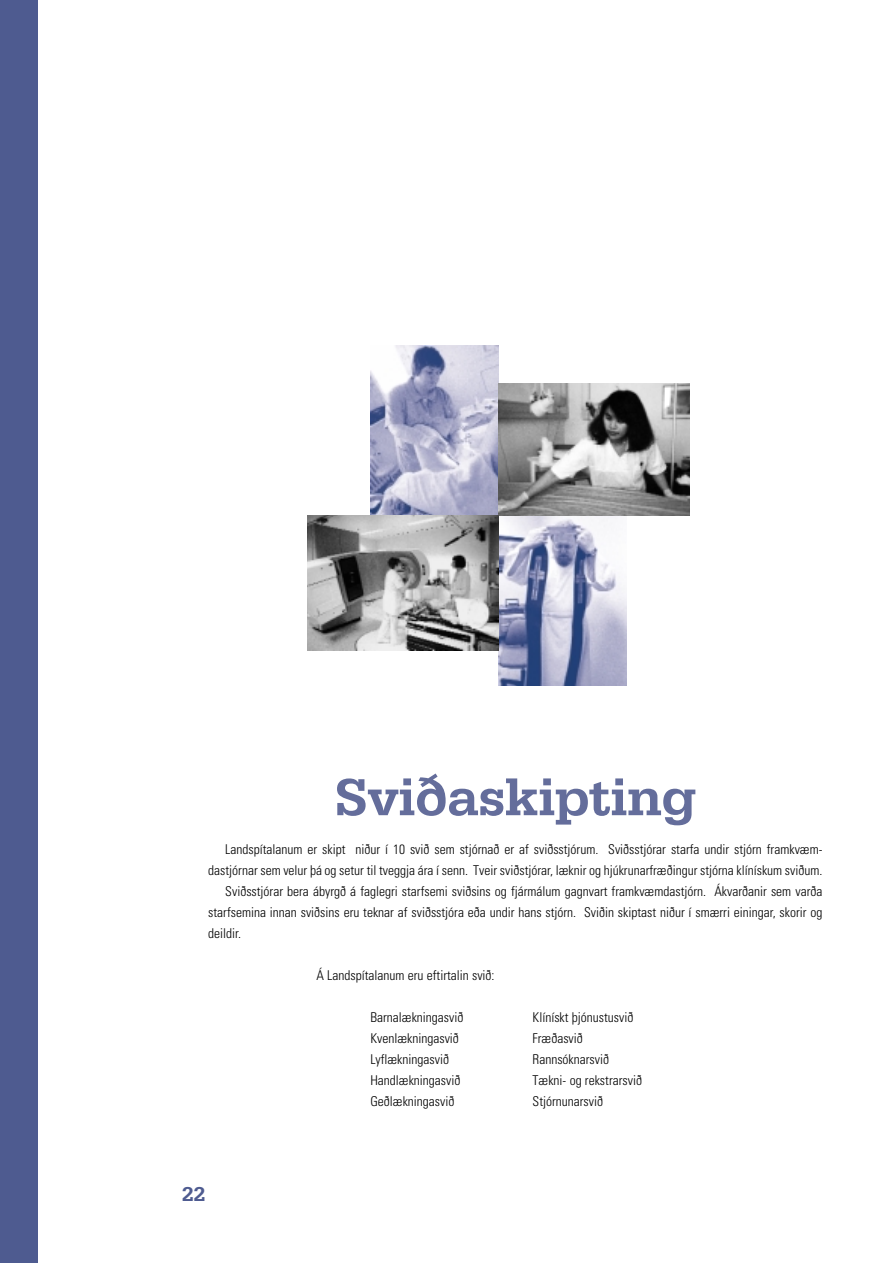
<style>
.page{position:relative;width:887px;height:1263px;background:#fff}
.page>*{position:absolute;margin:0;border:0;box-sizing:border-box;transform-origin:0 0}
.t1{font:54px "URW Egyptienne T Med";color:#646d9b}
.t2{font:21px "URW Egyptienne T Med";color:#4e5b90}
.t3{font:300 condensed 13.5px "Univers";color:#000}
</style>
<div class="page">
<div style="left:0;top:0;width:37px;height:1263px;background:#4e5b90"></div>
<img style="left:370px;top:345px;width:128px;height:170px">
<img style="left:498px;top:515px;width:128px;height:170px">
<img style="left:498px;top:383px;width:190px;height:132px">
<img style="left:307px;top:516px;width:191px;height:135px">
<h1 class="t1" style="left:335px;top:760px;width:362px">Svi›askipting</h1>
<p class="t3" style="left:225px;top:844px;width:598px">Landspítalanum er skipt niður í 10 svið sem stjórnað er af sviðsstjórum. Sviðsstjórar starfa undir stjórn framkvæm-</p>
<p class="t3" style="left:208px;top:865px;width:615px">dastjórnar sem velur þá og setur til tveggja ára í senn. Tveir sviðstjórar, læknir og hjúkrunarfræðingur stjórna klínískum sviðum.</p>
<p class="t3" style="left:225px;top:886px;width:598px">Sviðsstjórar bera ábyrgð á faglegri starfsemi sviðsins og fjármálum gagnvart framkvæmdastjórn. Ákvarðanir sem varða</p>
<p class="t3" style="left:208px;top:907px;width:615px">starfsemina innan sviðsins eru teknar af sviðsstjóra eða undir hans stjórn. Sviðin skiptast niður í smærri einingar, skorir og</p>
<p class="t3" style="left:208px;top:928px;width:34px">deildir.</p>
<p class="t3" style="left:316px;top:970px;width:180px">Á Landspítalanum eru eftirtalin svið:</p>
<p class="t3" style="left:370px;top:1012px;width:94px">Barnalækningasvið</p>
<p class="t3" style="left:532px;top:1012px;width:102px">Klínískt þjónustusvið</p>
<p class="t3" style="left:370px;top:1033px;width:90px">Kvenlækningasvið</p>
<p class="t3" style="left:532px;top:1033px;width:52px">Fræðasvið</p>
<p class="t3" style="left:370px;top:1054px;width:80px">Lyflækningasvið</p>
<p class="t3" style="left:532px;top:1054px;width:78px">Rannsóknarsvið</p>
<p class="t3" style="left:370px;top:1075px;width:91px">Handlækningasvið</p>
<p class="t3" style="left:532px;top:1075px;width:111px">Tækni- og rekstrarsvið</p>
<p class="t3" style="left:370px;top:1096px;width:85px">Geðlækningasvið</p>
<p class="t3" style="left:532px;top:1096px;width:72px">Stjórnunarsvið</p>
<h2 class="t2" style="left:182px;top:1179px;width:25px">22</h2>
</div>
